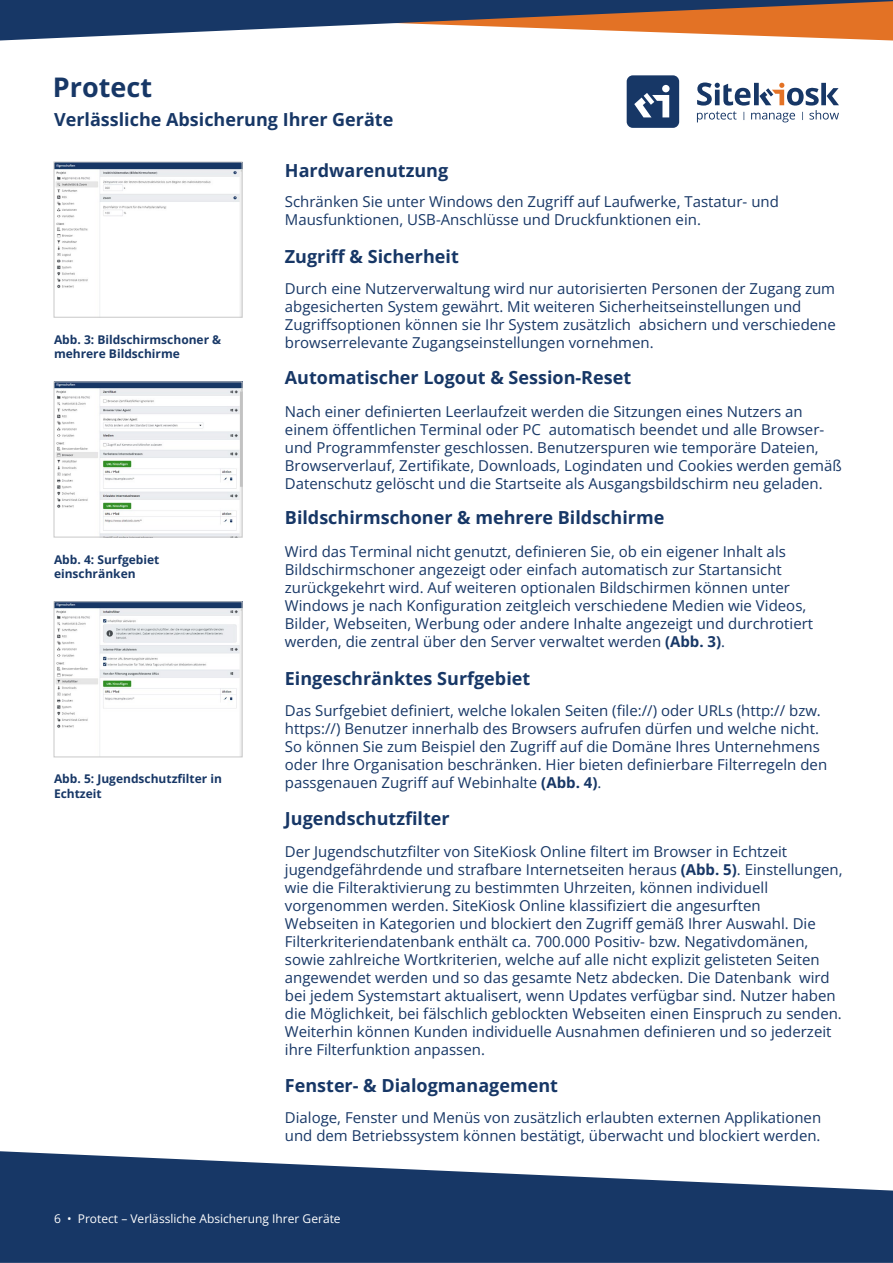
<style>
.page{position:relative;width:893px;height:1263px;background:#fff}
.page>*{position:absolute;margin:0;border:0;box-sizing:border-box;transform-origin:0 0}
.t1{font:700 27px "Open Sans";color:#173766}
.t2{font:700 18px "Open Sans";color:#173766}
.t3{font:15px/18px "Open Sans";color:#173766}
.t4{font:700 12px/14.4px "Open Sans";color:#173766}
.t5{font:12px "Open Sans";color:#fff}
.s1{font-weight:700}
</style>
<div class="page">
<svg style="left:0;top:1151px;width:893px;height:112px;fill:#173766"></svg>
<svg style="left:0;top:0;width:893px;height:41px"></svg>
<div style="left:627px;top:75px;width:52px;height:53px;background:#173766;border-radius:6px"></div>
<svg style="left:697px;top:83px;width:142px;height:39px"></svg>
<svg style="left:634px;top:85px;width:36px;height:32px"></svg>
<img style="left:56px;top:164px;width:184px;height:151px">
<div style="left:54px;top:162px;width:188px;height:155px;border:1px solid #c8c8c8"></div>
<img style="left:56px;top:384px;width:184px;height:151px">
<div style="left:54px;top:382px;width:188px;height:155px;border:1px solid #c8c8c8"></div>
<img style="left:56px;top:603px;width:184px;height:152px">
<div style="left:54px;top:601px;width:188px;height:156px;border:1px solid #c8c8c8"></div>
<p class="t1" style="left:53px;top:68px;width:101px">Protect</p>
<p class="t2" style="left:54px;top:107px;width:341px">Verlässliche Absicherung Ihrer Geräte</p>
<p class="t2" style="left:285px;top:157px;width:165px">Hardwarenutzung</p>
<p class="t3" style="left:285px;top:193px;width:496px">Schränken Sie unter Windows den Zugriff auf Laufwerke, Tastatur- und<br>Mausfunktionen, USB-Anschlüsse und Druckfunktionen ein.</p>
<p class="t4" style="left:54px;top:332px;width:169px">Abb. 3: Bildschirmschoner &amp;</p>
<p class="t4" style="left:54px;top:346px;width:127px">mehrere Bildschirme</p>
<p class="t4" style="left:54px;top:552px;width:107px">Abb. 4: Surfgebiet einschränken</p>
<p class="t4" style="left:54px;top:771px;width:169px">Abb. 5: Jugendschutzfilter in<br>Echtzeit</p>
<p class="t2" style="left:285px;top:243px;width:175px">Zugriff &amp; Sicherheit</p>
<p class="t3" style="left:285px;top:280px;width:552px">Durch eine Nutzerverwaltung wird nur autorisierten Personen der Zugang zum abgesicherten System gewährt. Mit weiteren Sicherheitseinstellungen und Zugriffsoptionen können sie Ihr System zusätzlich absichern und verschiedene browserrelevante Zugangseinstellungen vornehmen.</p>
<p class="t2" style="left:285px;top:365px;width:348px">Automatischer Logout &amp; Session-Reset</p>
<p class="t3" style="left:285px;top:402px;width:558px">Nach einer definierten Leerlaufzeit werden die Sitzungen eines Nutzers an einem öffentlichen Terminal oder PC automatisch beendet und alle Browser&shy;und Programmfenster geschlossen. Benutzerspuren wie temporäre Dateien, Browserverlauf, Zertifikate, Downloads, Logindaten und Cookies werden gemäß Datenschutz gelöscht und die Startseite als Ausgangsbildschirm neu geladen.</p>
<p class="t2" style="left:285px;top:505px;width:381px">Bildschirmschoner &amp; mehrere Bildschirme</p>
<p class="t3" style="left:285px;top:542px;width:530px">Wird das Terminal nicht genutzt, definieren Sie, ob ein eigener Inhalt als Bildschirmschoner angezeigt oder einfach automatisch zur Startansicht zurückgekehrt wird. Auf weiteren optionalen Bildschirmen können unter Windows je nach Konfiguration zeitgleich verschiedene Medien wie Videos, Bilder, Webseiten, Werbung oder andere Inhalte angezeigt und durchrotiert werden, die zentral über den Server verwaltet werden <span class="s1">(Abb. 3)</span>.</p>
<p class="t2" style="left:285px;top:665px;width:247px">Eingeschränktes Surfgebiet</p>
<p class="t3" style="left:285px;top:702px;width:544px">Das Surfgebiet definiert, welche lokalen Seiten (file://) oder URLs (http:// bzw. https://) Benutzer innerhalb des Browsers aufrufen dürfen und welche nicht.<br>So können Sie zum Beispiel den Zugriff auf die Domäne Ihres Unternehmens oder Ihre Organisation beschränken. Hier bieten definierbare Filterregeln den passgenauen Zugriff auf Webinhalte <span class="s1">(Abb. 4)</span>.</p>
<p class="t2" style="left:285px;top:806px;width:166px">Jugendschutzfilter</p>
<p class="t3" style="left:285px;top:842px;width:559px">Der Jugendschutzfilter von SiteKiosk Online filtert im Browser in Echtzeit jugendgefährdende und strafbare Internetseiten heraus <span class="s1">(Abb. 5)</span>. Einstellungen, wie die Filteraktivierung zu bestimmten Uhrzeiten, können individuell vorgenommen werden. SiteKiosk Online klassifiziert die angesurften<br>Webseiten in Kategorien und blockiert den Zugriff gemäß Ihrer Auswahl. Die Filterkriteriendatenbank enthält ca. 700.000 Positiv- bzw. Negativdomänen, sowie zahlreiche Wortkriterien, welche auf alle nicht explizit gelisteten Seiten angewendet werden und so das gesamte Netz abdecken. Die Datenbank wird bei jedem Systemstart aktualisert, wenn Updates verfügbar sind. Nutzer haben die Möglichkeit, bei fälschlich geblockten Webseiten einen Einspruch zu senden.</p>
<p class="t3" style="left:285px;top:1022px;width:548px">Weiterhin können Kunden individuelle Ausnahmen definieren und so jederzeit ihre Filterfunktion anpassen.</p>
<p class="t2" style="left:285px;top:1072px;width:275px">Fenster- &amp; Dialogmanagement</p>
<p class="t3" style="left:285px;top:1108px;width:538px">Dialoge, Fenster und Menüs von zusätzlich erlaubten externen Applikationen und dem Betriebssystem können bestätigt, überwacht und blockiert werden.</p>
<p class="t5" style="left:54px;top:1210px;width:288px">6 • Protect – Verlässliche Absicherung Ihrer Geräte</p>
</div>
